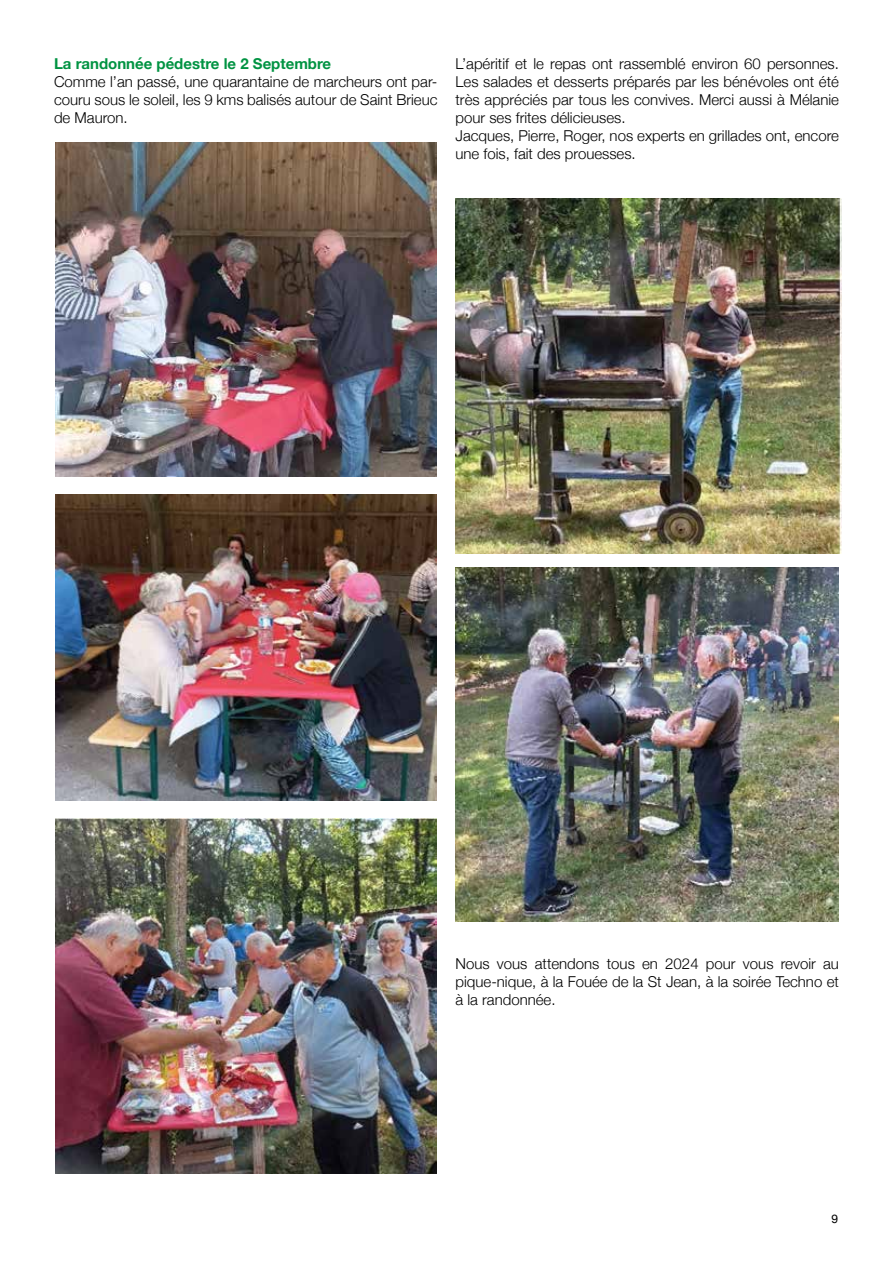
<style>
.page{position:relative;width:893px;height:1263px;background:#fff}
.page>*{position:absolute;margin:0;border:0;box-sizing:border-box;transform-origin:0 0}
.t1{font:300 15px/18px "Helvetica Neue";color:#000;text-align:justify}
.t2{font:700 15px "Helvetica Neue";color:#009342}
.t3{font:12px "Helvetica Neue";color:#000}
</style>
<div class="page">
<img style="left:55px;top:143px;width:381px;height:333px">
<img style="left:455px;top:199px;width:386px;height:355px">
<img style="left:455px;top:568px;width:384px;height:353px">
<img style="left:55px;top:494px;width:381px;height:306px">
<img style="left:55px;top:819px;width:381px;height:354px">
<p class="t2" style="left:54px;top:52px;width:279px">La randonnée pédestre le 2 Septembre</p>
<p class="t1" style="left:54px;top:71px;width:385px">Comme l’an passé, une quarantaine de marcheurs ont par&shy;couru sous le soleil, les 9 kms balisés autour de Saint Brieuc de Mauron.</p>
<p class="t1" style="left:455px;top:53px;width:385px;text-align:left">L’apéritif et le repas ont rassemblé environ 60 personnes.<br>Les salades et desserts préparés par les bénévoles ont été très appréciés par tous les convives. Merci aussi à Mélanie pour ses frites délicieuses.<br>Jacques, Pierre, Roger, nos experts en grillades ont, encore une fois, fait des prouesses.</p>
<p class="t1" style="left:455px;top:953px;width:385px">Nous vous attendons tous en 2024 pour vous revoir au pique-nique, à la Fouée de la St Jean, à la soirée Techno et à la randonnée.</p>
<p class="t3" style="left:832px;top:1210px;width:8px">9</p>
</div>
